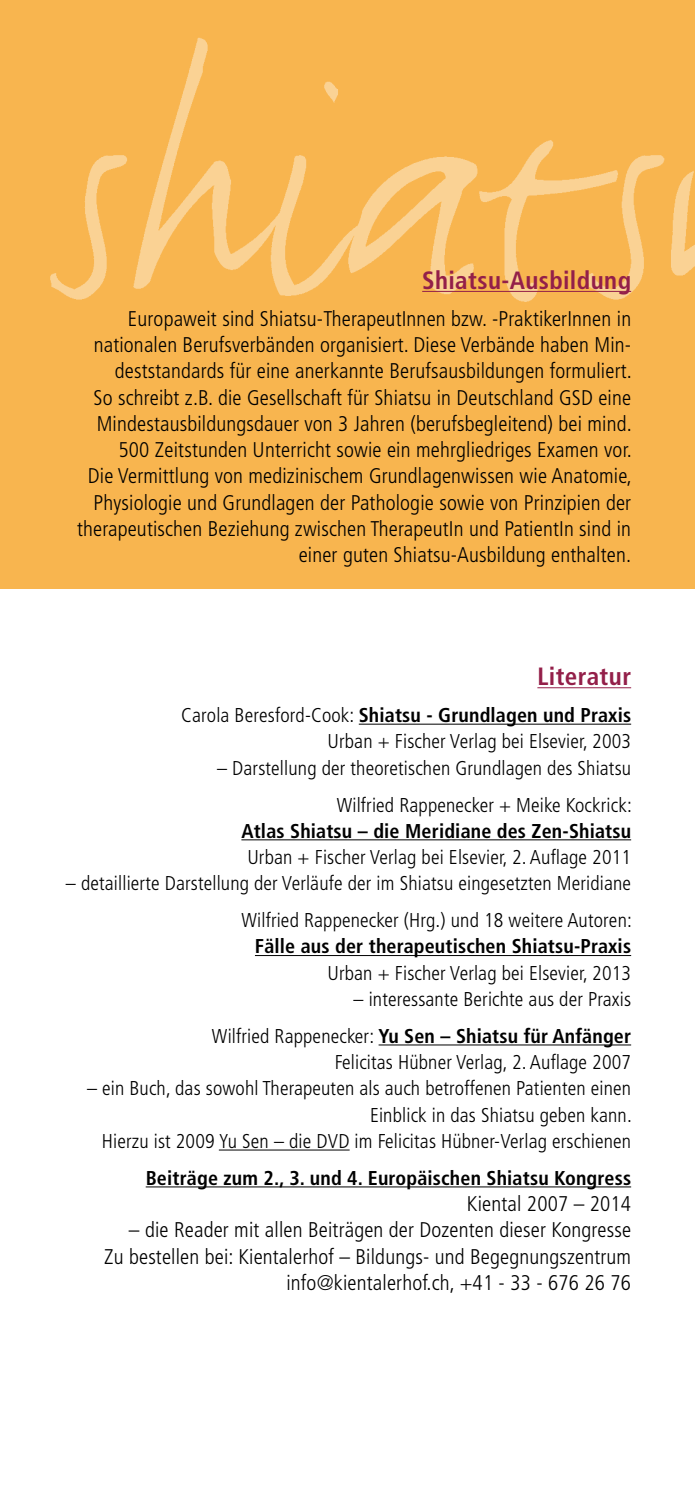
<style>
.page{position:relative;width:695px;height:1489px;background:#fff}
.page>*{position:absolute;margin:0;border:0;box-sizing:border-box;transform-origin:0 0}
.t1{font:700 condensed 25px "Frutiger";letter-spacing:.015em;color:#931f49}
.t2{font:300 condensed 21.25px/26.2px "Frutiger";letter-spacing:.01em;color:#000;text-align:right}
.t3{font:300 condensed 20px/26.2px "Frutiger";letter-spacing:.01em;color:#000;text-align:right}
.t4{font:700 condensed 20px "Frutiger";letter-spacing:.01em;color:#000}
.s1{font-weight:700}
</style>
<div class="page">
<div style="left:0;top:0;width:694px;height:588px;background:#f8b54f"></div>
<img style="left:50px;top:37px;width:644px;height:265px">
<hr style="left:422px;top:291px;width:209px;height:1px;background:#931f49">
<hr style="left:537px;top:687px;width:94px;height:1px;background:#931f49">
<hr style="left:359px;top:723px;width:272px;height:1px;background:#000">
<hr style="left:241px;top:839px;width:390px;height:1px;background:#000">
<hr style="left:255px;top:955px;width:376px;height:1px;background:#000">
<hr style="left:378px;top:1044px;width:253px;height:1px;background:#000">
<hr style="left:219px;top:1149px;width:130px;height:1px;background:#000">
<hr style="left:146px;top:1186px;width:485px;height:1px;background:#000">
<p class="t1" style="left:422px;top:265px;width:210px">Shiatsu-Ausbildung</p>
<p class="t2" style="left:77px;top:305px;width:556px">Europaweit sind Shiatsu-TherapeutInnen bzw. -PraktikerInnen in nationalen Berufsverbänden organisiert. Diese Verbände haben Min&shy;deststandards für eine anerkannte Berufsausbildungen formuliert.<br>So schreibt z.B. die Gesellschaft für Shiatsu in Deutschland GSD eine Mindestausbildungsdauer von 3 Jahren (berufsbegleitend) bei mind.<br>500 Zeitstunden Unterricht sowie ein mehrgliedriges Examen vor.<br>Die Vermittlung von medizinischem Grundlagenwissen wie Anatomie, Physiologie und Grundlagen der Pathologie sowie von Prinzipien der therapeutischen Beziehung zwischen TherapeutIn und PatientIn sind in einer guten Shiatsu-Ausbildung enthalten.</p>
<p class="t1" style="left:537px;top:661px;width:95px">Literatur</p>
<p class="t3" style="left:181px;top:702px;width:451px">Carola Beresford-Cook: <span class="s1">Shiatsu - Grundlagen und Praxis<br></span>Urban + Fischer Verlag bei Elsevier, 2003</p>
<p class="t3" style="left:217px;top:749px;width:416px;line-height:37px">– Darstellung der theoretischen Grundlagen des Shiatsu<br>Wilfried Rappenecker + Meike Kockrick:</p>
<p class="t4" style="left:241px;top:819px;width:391px">Atlas Shiatsu – die Meridiane des Zen-Shiatsu</p>
<p class="t3" style="left:247px;top:844px;width:385px">Urban + Fischer Verlag bei Elsevier, 2. Auflage 2011</p>
<p class="t3" style="left:66px;top:865px;width:567px;line-height:37px">– detaillierte Darstellung der Verläufe der im Shiatsu eingesetzten Meridiane<br>Wilfried Rappenecker (Hrg.) und 18 weitere Autoren:</p>
<p class="t4" style="left:255px;top:934px;width:377px">Fälle aus der therapeutischen Shiatsu-Praxis</p>
<p class="t3" style="left:327px;top:959px;width:305px">Urban + Fischer Verlag bei Elsevier, 2013</p>
<p class="t3" style="left:212px;top:980px;width:420px;line-height:37px">– interessante Berichte aus der Praxis<br>Wilfried Rappenecker: <span class="s1">Yu Sen – Shiatsu für Anfänger</span></p>
<p class="t3" style="left:334px;top:1049px;width:298px">Felicitas Hübner Verlag, 2. Auflage 2007</p>
<p class="t3" style="left:87px;top:1075px;width:546px">– ein Buch, das sowohl Therapeuten als auch betroffenen Patienten einen<br>Einblick in das Shiatsu geben kann.<br>Hierzu ist 2009 Yu Sen – die DVD im Felicitas Hübner-Verlag erschienen</p>
<p class="t4" style="left:146px;top:1165px;width:487px">Beiträge zum 2., 3. und 4. Europäischen Shiatsu Kongress</p>
<p class="t2" style="left:467px;top:1190px;width:166px">Kiental 2007 – 2014</p>
<p class="t2" style="left:104px;top:1217px;width:528px">– die Reader mit allen Beiträgen der Dozenten dieser Kongresse<br>Zu bestellen bei: Kientalerhof – Bildungs- und Begegnungszentrum info@kientalerhof.ch, +41 - 33 - 676 26 76</p>
</div>
